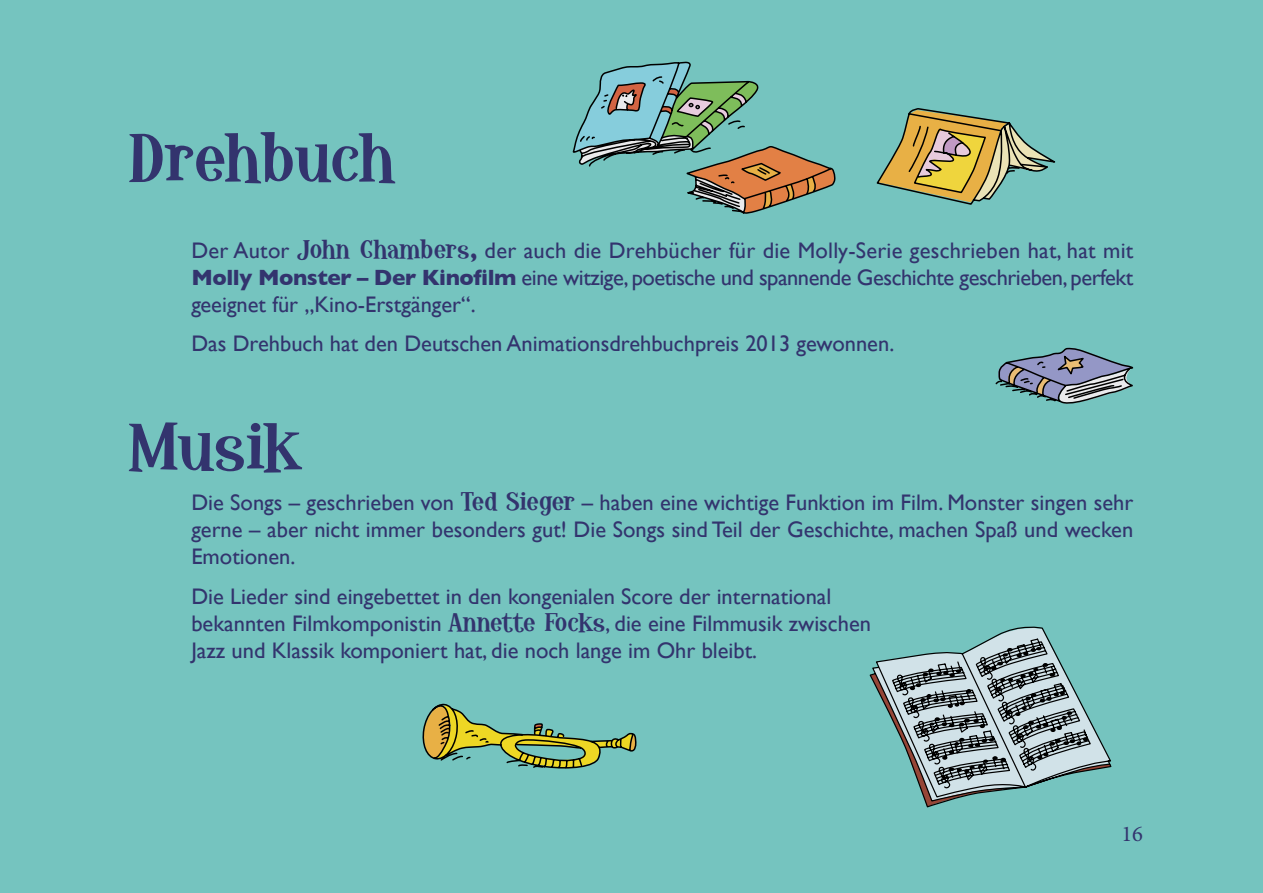
<style>
.page{position:relative;width:1263px;height:893px;background:#75c4bf}
.page>*{position:absolute;margin:0;border:0;box-sizing:border-box;transform-origin:0 0}
.t1{font:58.5px "Hopeless Heart";letter-spacing:-.025em;color:#33346e}
.t2{font:22.5px/27px "Gill Sans";color:#33346e;text-align:justify}
.t3{font:22.5px "Minion Pro";color:#33346e}
.s1{font-family:"Hopeless Heart"}
.s2{font-weight:700}
</style>
<div class="page">
<svg style="left:869px;top:626px;width:243px;height:182px"></svg>
<svg style="left:572px;top:61px;width:562px;height:343px"></svg>
<svg style="left:422px;top:703px;width:215px;height:66px"></svg>
<h1 class="t1" style="left:128px;top:119px;width:270px">Drehbuch</h1>
<p class="t2" style="left:191px;top:236px;width:943px">Der Autor <span class="s1">John Chambers</span><span class="s2">,</span> der auch die Drehbücher für die Molly-Serie geschrieben hat, hat mit <span class="s2">Molly Monster – Der Kinofilm</span> eine witzige, poetische und spannende Geschichte geschrieben, perfekt geeignet für „Kino-Erstgänger“.</p>
<p class="t2" style="left:191px;top:330px;width:704px">Das Drehbuch hat den Deutschen Animationsdrehbuchpreis 2013 gewonnen.</p>
<h1 class="t1" style="left:128px;top:408px;width:176px">Musik</h1>
<p class="t2" style="left:191px;top:489px;width:943px">Die Songs – geschrieben von <span class="s1">Ted Sieger</span> – haben eine wichtige Funktion im Film. Monster singen sehr gerne – aber nicht immer besonders gut! Die Songs sind Teil der Geschichte, machen Spaß und wecken Emotionen.</p>
<p class="t2" style="left:191px;top:583px;width:681px;text-align:left">Die Lieder sind eingebettet in den kongenialen Score der international bekannten Filmkomponistin <span class="s1">Annette Focks</span>, die eine Filmmusik zwischen<br>Jazz und Klassik komponiert hat, die noch lange im Ohr bleibt.</p>
<p class="t3" style="left:1121px;top:819px;width:23px">16</p>
</div>
